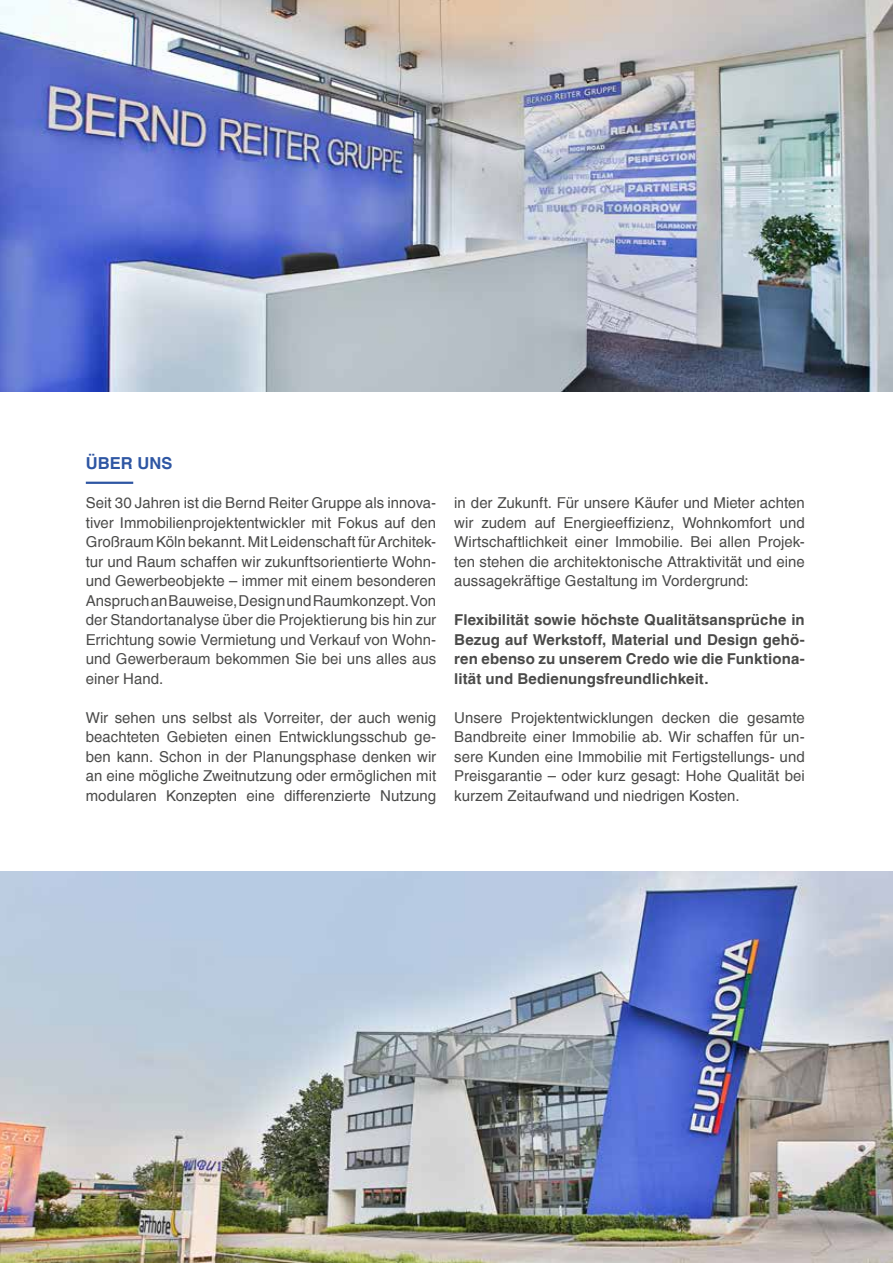
<style>
.page{position:relative;width:893px;height:1263px;background:#fff}
.page>*{position:absolute;margin:0;border:0;box-sizing:border-box;transform-origin:0 0}
.t1{font:700 16.5px "Helvetica";letter-spacing:.005em;color:#2e56a3}
.t2{font:15px/19.5px "Helvetica";color:#4a4a49;text-align:justify}
.t3{font:700 15px/19.5px "Helvetica";letter-spacing:.005em;color:#4a4a49;text-align:justify}
</style>
<div class="page">
<img style="left:0;top:0;width:893px;height:391px">
<hr style="left:86px;top:482px;width:47px;height:2px;background:#2e56a3">
<img style="left:0;top:872px;width:893px;height:391px">
<p class="t1" style="left:86px;top:453px;width:88px">ÜBER UNS</p>
<p class="t2" style="left:86px;top:493px;width:352px">Seit 30 Jahren ist die Bernd Reiter Gruppe als innova&shy;tiver Immobilienprojektentwickler mit Fokus auf den Großraum Köln bekannt. Mit Leidenschaft für Architek&shy;tur und Raum schaffen wir zukunftsorientierte Wohn&shy;und Gewerbeobjekte – immer mit einem besonderen Anspruch an Bauweise, Design und Raumkonzept. Von der Standortanalyse über die Projektierung bis hin zur Errichtung sowie Vermietung und Verkauf von Wohn&shy;und Gewerberaum bekommen Sie bei uns alles aus einer Hand.</p>
<p class="t2" style="left:86px;top:708px;width:352px">Wir sehen uns selbst als Vorreiter, der auch wenig beachteten Gebieten einen Entwicklungsschub ge&shy;ben kann. Schon in der Planungsphase denken wir an eine mögliche Zweitnutzung oder ermöglichen mit modularen Konzepten eine differenzierte Nutzung</p>
<p class="t2" style="left:454px;top:493px;width:352px">in der Zukunft. Für unsere Käufer und Mieter achten wir zudem auf Energieeffizienz, Wohnkomfort und Wirtschaftlichkeit einer Immobilie. Bei allen Projek&shy;ten stehen die architektonische Attraktivität und eine aussagekräftige Gestaltung im Vordergrund:</p>
<p class="t3" style="left:454px;top:610px;width:352px">Flexibilität sowie höchste Qualitätsansprüche in Bezug auf Werkstoff, Material und Design gehö&shy;ren ebenso zu unserem Credo wie die Funktiona&shy;lität und Bedienungsfreundlichkeit.</p>
<p class="t2" style="left:454px;top:708px;width:352px">Unsere Projektentwicklungen decken die gesamte Bandbreite einer Immobilie ab. Wir schaffen für un&shy;sere Kunden eine Immobilie mit Fertigstellungs- und Preisgarantie – oder kurz gesagt: Hohe Qualität bei kurzem Zeitaufwand und niedrigen Kosten.</p>
</div>
